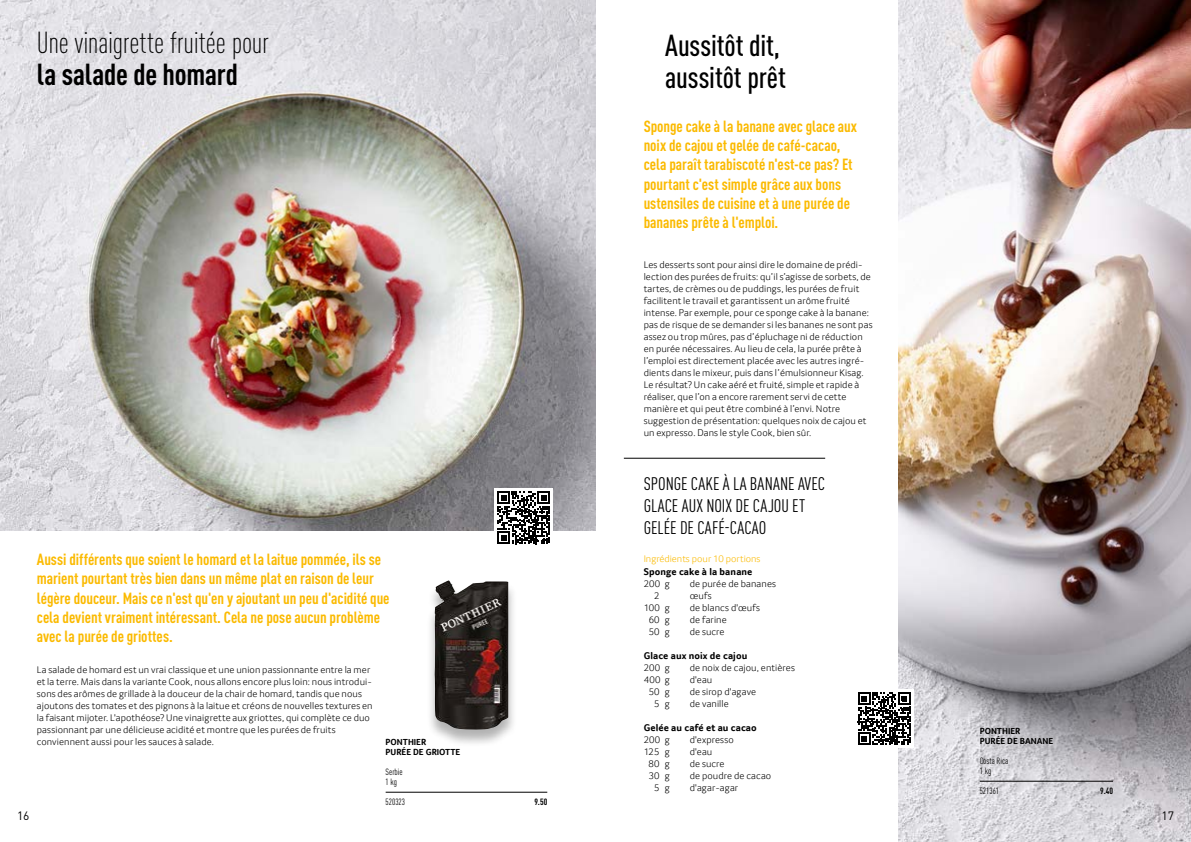
<style>
.page{position:relative;width:1191px;height:842px;background:#fff}
.page>*{position:absolute;margin:0;border:0;box-sizing:border-box;transform-origin:0 0}
.handfont{font:300 condensed 30px "DIN Pro";letter-spacing:-.005em;color:#000}
.handfont-2{font:500 condensed 30px "DIN Pro";letter-spacing:-.005em;color:#000}
.handfont-3{font:700 condensed 30px "DIN Pro";letter-spacing:-.005em;color:#000}
.Titel_Redaktion{font:condensed 18px "DIN Pro";letter-spacing:.005em;color:#000}
.Titel_Redaktion-2{font:700 condensed 16px/19.2px "DIN Pro";letter-spacing:-.005em;color:#fbba00}
.t1{font:12px "DIN Pro";color:#000}
.Fliesstext_Redaktion{font:300 10px/12px "Transgourmet";letter-spacing:.01em;color:#000}
.rezepttext{font:300 10px "Transgourmet";letter-spacing:.01em;color:#000}
.rezepttext-2{font:700 10px "Transgourmet";letter-spacing:.01em;color:#000}
.t2{font:300 10px "Transgourmet";color:#fbba00}
.Titel{font:700 9px/10px "Transgourmet";color:#000}
.grundtext_d{font:condensed 9px "DIN Pro";color:#000}
.art-nr_Einheit{font:condensed 9px "DIN Pro";color:#000}
.art-nr_Einheit-2{font:700 condensed 9px "DIN Pro";color:#000}
</style>
<div class="page">
<img style="left:899px;top:0;width:292px;height:842px">
<div style="left:426px;top:581px;width:91px;height:166px;background:#000;opacity:.3"></div>
<img style="left:435px;top:580px;width:73px;height:149px">
<img style="left:0;top:0;width:595px;height:531px">
<hr style="left:624px;top:458px;width:201px;height:1px;background:#000">
<div style="left:494px;top:488px;width:59px;height:59px;background:#fff"></div>
<svg style="left:497px;top:491px;width:53px;height:53px"></svg>
<div style="left:855px;top:689px;width:58px;height:59px;background:#fff"></div>
<svg style="left:858px;top:692px;width:52px;height:53px"></svg>
<hr style="left:386px;top:792px;width:161px;height:1px;background:#000">
<hr style="left:979px;top:781px;width:134px;height:1px;background:#000">
<p class="handfont" style="left:37px;top:22px;width:233px">Une vinaigrette fruitée pour</p>
<p class="handfont-3" style="left:37px;top:52px;width:203px">la salade de homard</p>
<p class="Titel_Redaktion-2" style="left:37px;top:548px;width:354px">Aussi différents que soient le homard et la laitue pommée, ils se marient pourtant très bien dans un même plat en raison de leur légère douceur. Mais ce n'est qu'en y ajoutant un peu d'acidité que cela devient vraiment intéressant. Cela ne pose aucun problème avec la purée de griottes.</p>
<p class="Fliesstext_Redaktion" style="left:37px;top:663px;width:337px">La salade de homard est un vrai classique et une union passionnante entre la mer et la terre. Mais dans la variante Cook, nous allons encore plus loin: nous introdui&shy;sons des arômes de grillade à la douceur de la chair de homard, tandis que nous ajoutons des tomates et des pignons à la laitue et créons de nouvelles textures en la faisant mijoter. L'apothéose? Une vinaigrette aux griottes, qui complète ce duo passionnant par une délicieuse acidité et montre que les purées de fruits conviennent aussi pour les sauces à salade.</p>
<p class="Titel" style="left:386px;top:737px;width:76px">PONTHIER<br>PURÉE DE GRIOTTE</p>
<p class="grundtext_d" style="left:386px;top:765px;width:18px">Serbie</p>
<p class="grundtext_d" style="left:386px;top:775px;width:13px">1 kg</p>
<p class="art-nr_Einheit" style="left:386px;top:795px;width:21px">520323</p>
<p class="art-nr_Einheit-2" style="left:534px;top:795px;width:14px">9.50</p>
<p class="handfont-2" style="left:665px;top:23px;width:116px">Aussitôt dit,</p>
<p class="handfont-2" style="left:665px;top:55px;width:122px">aussitôt prêt</p>
<p class="Titel_Redaktion-2" style="left:643px;top:115px;width:215px">Sponge cake à la banane avec glace aux noix de cajou et gelée de café-cacao, cela paraît tarabiscoté n'est-ce pas? Et pourtant c'est simple grâce aux bons ustensiles de cuisine et à une purée de bananes prête à l'emploi.</p>
<p class="Fliesstext_Redaktion" style="left:643px;top:259px;width:230px">Les desserts sont pour ainsi dire le domaine de prédi&shy;lection des purées de fruits: qu’il s’agisse de sorbets, de tartes, de crèmes ou de puddings, les purées de fruit facilitent le travail et garantissent un arôme fruité intense. Par exemple, pour ce sponge cake à la banane: pas de risque de se demander si les bananes ne sont pas assez ou trop mûres, pas d’épluchage ni de réduction en purée nécessaires. Au lieu de cela, la purée prête à l’emploi est directement placée avec les autres ingré&shy;dients dans le mixeur, puis dans l’émulsionneur Kisag.<br>Le résultat? Un cake aéré et fruité, simple et rapide à réaliser, que l’on a encore rarement servi de cette manière et qui peut être combiné à l’envi. Notre suggestion de présentation: quelques noix de cajou et un expresso. Dans le style Cook, bien sûr.</p>
<p class="Titel_Redaktion" style="left:644px;top:471px;width:183px">SPONGE CAKE À LA BANANE AVEC</p>
<p class="Titel_Redaktion" style="left:644px;top:493px;width:163px">GLACE AUX NOIX DE CAJOU ET</p>
<p class="Titel_Redaktion" style="left:644px;top:514px;width:124px">GELÉE DE CAFÉ-CACAO</p>
<p class="t2" style="left:643px;top:552px;width:118px">Ingrédients pour 10 portions</p>
<p class="rezepttext-2" style="left:643px;top:566px;width:110px">Sponge cake à la banane</p>
<p class="rezepttext" style="left:643px;top:578px;width:28px">200 g</p>
<p class="rezepttext" style="left:689px;top:578px;width:88px">de purée de bananes</p>
<p class="rezepttext" style="left:654px;top:590px;width:7px">2</p>
<p class="rezepttext" style="left:689px;top:590px;width:23px">œufs</p>
<p class="rezepttext" style="left:643px;top:602px;width:28px">100 g</p>
<p class="rezepttext" style="left:689px;top:602px;width:72px">de blancs d'œufs</p>
<p class="rezepttext" style="left:648px;top:614px;width:23px">60 g</p>
<p class="rezepttext" style="left:689px;top:614px;width:39px">de farine</p>
<p class="rezepttext" style="left:649px;top:626px;width:23px">50 g</p>
<p class="rezepttext" style="left:689px;top:626px;width:36px">de sucre</p>
<p class="rezepttext-2" style="left:643px;top:650px;width:105px">Glace aux noix de cajou</p>
<p class="rezepttext" style="left:643px;top:662px;width:28px">200 g</p>
<p class="rezepttext" style="left:689px;top:662px;width:107px">de noix de cajou, entières</p>
<p class="rezepttext" style="left:643px;top:674px;width:28px">400 g</p>
<p class="rezepttext" style="left:689px;top:674px;width:24px">d'eau</p>
<p class="rezepttext" style="left:649px;top:686px;width:23px">50 g</p>
<p class="rezepttext" style="left:689px;top:686px;width:68px">de sirop d'agave</p>
<p class="rezepttext" style="left:654px;top:698px;width:17px">5 g</p>
<p class="rezepttext" style="left:689px;top:698px;width:41px">de vanille</p>
<p class="rezepttext-2" style="left:643px;top:722px;width:115px">Gelée au café et au cacao</p>
<p class="rezepttext" style="left:643px;top:734px;width:28px">200 g</p>
<p class="rezepttext" style="left:689px;top:734px;width:46px">d'expresso</p>
<p class="rezepttext" style="left:643px;top:746px;width:28px">125 g</p>
<p class="rezepttext" style="left:689px;top:746px;width:24px">d'eau</p>
<p class="rezepttext" style="left:648px;top:758px;width:23px">80 g</p>
<p class="rezepttext" style="left:689px;top:758px;width:36px">de sucre</p>
<p class="rezepttext" style="left:649px;top:770px;width:22px">30 g</p>
<p class="rezepttext" style="left:689px;top:770px;width:83px">de poudre de cacao</p>
<p class="rezepttext" style="left:654px;top:782px;width:17px">5 g</p>
<p class="rezepttext" style="left:689px;top:782px;width:50px">d'agar-agar</p>
<p class="Titel" style="left:979px;top:726px;width:75px">PONTHIER<br>PURÉE DE BANANE</p>
<p class="grundtext_d" style="left:979px;top:754px;width:30px">Costa Rica</p>
<p class="grundtext_d" style="left:979px;top:764px;width:13px">1 kg</p>
<p class="art-nr_Einheit" style="left:979px;top:784px;width:21px">521361</p>
<p class="art-nr_Einheit-2" style="left:1100px;top:784px;width:14px">9.40</p>
<p class="t1" style="left:17px;top:806px;width:14px">16</p>
<p class="t1" style="left:1161px;top:806px;width:14px">17</p>
</div>
